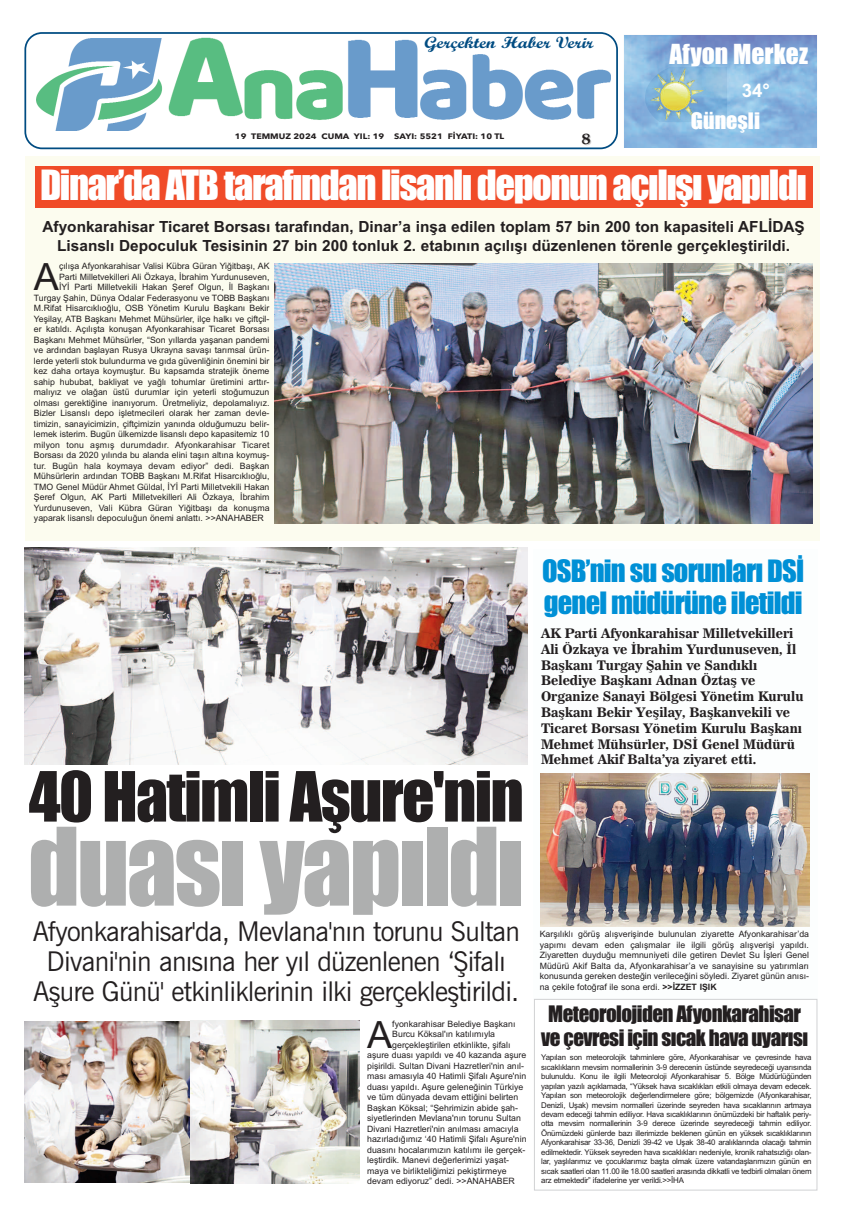
<style>
.page{position:relative;width:844px;height:1216px;background:#fff}
.page>*{position:absolute;margin:0;border:0;box-sizing:border-box;transform-origin:0 0}
.t1{font:99.75px "Impact";letter-spacing:-.025em;color:#aeafaf}
.t2{font:63.88px "Impact";letter-spacing:-.025em;color:#231f20}
.t3{font:38.5px "Impact";letter-spacing:-.04em;color:#fff}
.t4{font:37.54px "Arial";color:#231f20}
.t5{font:28.44px/32px "Impact";letter-spacing:-.025em;color:#0090d6}
.t6{font:27.12px/29.8px "News Gothic BT";letter-spacing:-.03em;color:#231f20;text-align:center}
.t7{font:25.55px "Impact";color:#fff}
.t8{font:21px/23.6px "Impact";letter-spacing:-.025em;color:#231f20;text-align:center}
.t9{font:21px "Impact";color:#fff;scale:1.05 1}
.t10{font:700 18.64px "Arial";color:#fff}
.t11{font:16.36px "Script MT Bold";color:#004c82;scale:1.17 1}
.t12{font:700 15.75px "Palatino";color:#231f20;scale:1.19 1}
.t13{font:700 15.4px/18.5px "Arial";color:#231f20;text-align:center}
.t14{font:13.12px/15.8px "News 706 BT Bold C";color:#231f20}
.t15{font:8.75px/10.5px "Arial";color:#231f20;text-align:justify}
.t16{font:8.75px "Arial";letter-spacing:.02em;color:#231f20}
.t17{font:7.88px/9.5px "Arial";letter-spacing:-.03em;color:#231f20;text-align:justify}
.t18{font:700 7.88px "Avenir Next LT Pro";color:#231f20;scale:1.13 1}
.s1{font-weight:700}
</style>
<div class="page">
<svg style="left:24px;top:32px;width:593px;height:117px"></svg>
<img style="left:36px;top:39px;width:127px;height:92px">
<img style="left:164px;top:35px;width:80px;height:95px">
<img style="left:345px;top:37px;width:76px;height:93px">
<img style="left:244px;top:63px;width:102px;height:66px">
<img style="left:420px;top:54px;width:190px;height:76px">
<svg style="left:624px;top:35px;width:193px;height:113px"></svg>
<img style="left:624px;top:36px;width:192px;height:111px">
<img style="left:644px;top:67px;width:82px;height:55px">
<img style="left:25px;top:1021px;width:165px;height:161px">
<img style="left:25px;top:547px;width:502px;height:217px">
<img style="left:540px;top:773px;width:269px;height:153px">
<div style="left:534px;top:998px;width:283px;height:192px;border:1px solid #d1d2d4"></div>
<img style="left:190px;top:1020px;width:169px;height:163px">
<div style="left:25px;top:156px;width:794px;height:384px;background:#fcfcef"></div>
<div style="left:35px;top:166px;width:777px;height:41px;background:#f04b28"></div>
<img style="left:275px;top:263px;width:537px;height:260px">
<h3 class="t11" style="left:424px;top:33px;width:146px">Gerçekten Haber Verir</h3>
<p class="t18" style="left:235px;top:133px;width:240px">19 TEMMUZ 2024 CUMA YIL: 19 SAYI: 5521 FİYATI: 10 TL</p>
<h3 class="t12" style="left:581px;top:129px;width:9px">8</h3>
<h3 class="t7" style="left:669px;top:40px;width:140px">Afyon Merkez</h3>
<h3 class="t10" style="left:741px;top:79px;width:30px">34°</h3>
<h3 class="t9" style="left:690px;top:109px;width:67px">Güneşli</h3>
<h3 class="t3" style="left:40px;top:164px;width:768px">Dinar’da ATB tarafından lisanlı deponun açılışı yapıldı</h3>
<h3 class="t13" style="left:42px;top:217px;width:763px">Afyonkarahisar Ticaret Borsası tarafından, Dinar’a inşa edilen toplam 57 bin 200 ton kapasiteli AFLİDAŞ<br>Lisanslı Depoculuk Tesisinin 27 bin 200 tonluk 2. etabının açılışı düzenlenen törenle gerçekleştirildi.</h3>
<h3 class="t4" style="left:34px;top:255px;width:27px">A</h3>
<p class="t15" style="left:59px;top:261px;width:212px">çılışa Afyonkarahisar Valisi Kübra Güran Yiğitbaşı, AK</p>
<p class="t15" style="left:59px;top:271px;width:212px">Parti Milletvekilleri Ali Özkaya, İbrahim Yurdunuseven,</p>
<p class="t15" style="left:59px;top:282px;width:212px">İYİ Parti Milletvekili Hakan Şeref Olgun, İl Başkanı</p>
<p class="t15" style="left:34px;top:292px;width:237px">Turgay Şahin, Dünya Odalar Federasyonu ve TOBB Başkanı</p>
<p class="t15" style="left:34px;top:303px;width:237px">M.Rifat Hisarcıklıoğlu, OSB Yönetim Kurulu Başkanı Bekir</p>
<p class="t15" style="left:34px;top:313px;width:237px">Yeşilay, ATB Başkanı Mehmet Mühsürler, ilçe halkı ve çiftçil-</p>
<p class="t15" style="left:34px;top:324px;width:237px">er katıldı. Açılışta konuşan Afyonkarahisar Ticaret Borsası</p>
<p class="t15" style="left:34px;top:334px;width:237px">Başkanı Mehmet Mühsürler, “Son yıllarda yaşanan pandemi</p>
<p class="t15" style="left:34px;top:345px;width:237px">ve ardından başlayan Rusya Ukrayna savaşı tarımsal ürün-</p>
<p class="t15" style="left:34px;top:355px;width:237px">lerde yeterli stok bulundurma ve gıda güvenliğinin önemini bir</p>
<p class="t15" style="left:34px;top:366px;width:237px">kez daha ortaya koymuştur. Bu kapsamda stratejik öneme</p>
<p class="t15" style="left:34px;top:376px;width:237px">sahip hububat, bakliyat ve yağlı tohumlar üretimini arttır-</p>
<p class="t15" style="left:34px;top:387px;width:237px">malıyız ve olağan üstü durumlar için yeterli stoğumuzun</p>
<p class="t15" style="left:34px;top:397px;width:237px">olması gerektiğine inanıyorum. Üretmeliyiz, depolamalıyız.</p>
<p class="t15" style="left:34px;top:408px;width:237px">Bizler Lisanslı depo işletmecileri olarak her zaman devle-</p>
<p class="t15" style="left:34px;top:418px;width:237px">timizin, sanayicimizin, çiftçimizin yanında olduğumuzu belir-</p>
<p class="t15" style="left:34px;top:429px;width:237px">lemek isterim. Bugün ülkemizde lisanslı depo kapasitemiz 10</p>
<p class="t16" style="left:34px;top:439px;width:237px">milyon tonu aşmış durumdadır. Afyonkarahisar Ticaret</p>
<p class="t15" style="left:34px;top:450px;width:237px">Borsası da 2020 yılında bu alanda elini taşın altına koymuş-</p>
<p class="t15" style="left:34px;top:460px;width:237px">tur. Bugün hala koymaya devam ediyor” dedi. Başkan</p>
<p class="t15" style="left:34px;top:471px;width:237px">Mühsürlerin ardından TOBB Başkanı M.Rifat Hisarcıklıoğlu,</p>
<p class="t15" style="left:34px;top:481px;width:237px">TMO Genel Müdür Ahmet Güldal, İYİ Parti Milletvekili Hakan</p>
<p class="t15" style="left:34px;top:492px;width:237px">Şeref Olgun, AK Parti Milletvekilleri Ali Özkaya, İbrahim</p>
<p class="t15" style="left:34px;top:502px;width:237px">Yurdunuseven, Vali Kübra Güran Yiğitbaşı da konuşma</p>
<p class="t15" style="left:34px;top:513px;width:231px">yaparak lisanslı depoculuğun önemi anlattı. &gt;&gt;ANAHABER</p>
<h2 class="t2" style="left:29px;top:762px;width:496px">40 Hatimli Aşure'nin</h2>
<h1 class="t1" style="left:28px;top:812px;width:498px">duası yapıldı</h1>
<h3 class="t6" style="left:33px;top:917px;width:488px">Afyonkarahisar'da, Mevlana'nın torunu Sultan<br>Divani'nin anısına her yıl düzenlenen ‘Şifalı<br>Aşure Günü' etkinliklerinin ilki gerçekleştirildi.</h3>
<h3 class="t4" style="left:367px;top:1012px;width:27px">A</h3>
<p class="t15" style="left:392px;top:1018px;width:125px">fyonkarahisar Belediye Başkanı</p>
<p class="t15" style="left:392px;top:1029px;width:104px">Burcu Köksal'ın katılımıyla</p>
<p class="t15" style="left:392px;top:1039px;width:120px">gerçekleştirilen etkinlikte, şifalı</p>
<p class="t15" style="left:367px;top:1050px;width:161px">aşure duası yapıldı ve 40 kazanda aşure</p>
<p class="t15" style="left:367px;top:1060px;width:158px">pişirildi. Sultan Divani Hazretleri'nin anıl-</p>
<p class="t15" style="left:367px;top:1071px;width:160px">ması amasıyla 40 Hatimli Şifalı Aşure'nin</p>
<p class="t15" style="left:367px;top:1081px;width:157px">duası yapıldı. Aşure geleneğinin Türkiye</p>
<p class="t15" style="left:367px;top:1092px;width:153px">ve tüm dünyada devam ettiğini belirten</p>
<p class="t15" style="left:367px;top:1102px;width:152px">Başkan Köksal; “Şehrimizin abide şah-</p>
<p class="t15" style="left:367px;top:1113px;width:155px">siyetlerinden Mevlana'nın torunu Sultan</p>
<p class="t15" style="left:367px;top:1123px;width:153px">Divani Hazretleri'nin anılması amacıyla</p>
<p class="t15" style="left:367px;top:1134px;width:161px">hazırladığımız ‘40 Hatimli Şifalı Aşure'nin</p>
<p class="t15" style="left:367px;top:1144px;width:160px">duasını hocalarımızın katılımı ile gerçek-</p>
<p class="t15" style="left:367px;top:1155px;width:143px">leştirdik. Manevi değerlerimizi yaşat-</p>
<p class="t15" style="left:367px;top:1165px;width:141px">maya ve birlikteliğimizi pekiştirmeye</p>
<p class="t15" style="left:367px;top:1176px;width:149px">devam ediyoruz” dedi. &gt;&gt;ANAHABER</p>
<h3 class="t5" style="left:542px;top:555px;width:264px">OSB’nin su sorunları DSİ genel müdürüne iletildi</h3>
<p class="t14" style="left:541px;top:625px;width:264px">AK Parti Afyonkarahisar Milletvekilleri Ali Özkaya ve İbrahim Yurdunuseven, İl Başkanı Turgay Şahin ve Sandıklı Belediye Başkanı Adnan Öztaş ve Organize Sanayi Bölgesi Yönetim Kurulu Başkanı Bekir Yeşilay, Başkanvekili ve Ticaret Borsası Yönetim Kurulu Başkanı Mehmet Mühsürler, DSİ Genel Müdürü Mehmet Akif Balta’ya ziyaret etti.</p>
<p class="t15" style="left:539px;top:929px;width:271px">Karşılıklı görüş alışverişinde bulunulan ziyarette Afyonkarahisar’da yapımı devam eden çalışmalar ile ilgili görüş alışverişi yapıldı.<br>Ziyaretten duyduğu memnuniyeti dile getiren Devlet Su İşleri Genel Müdürü Akif Balta da, Afyonkarahisar’a ve sanayisine su yatırımları konusunda gereken desteğin verileceğini söyledi. Ziyaret günün anısı&shy;na çekile fotoğraf ile sona erdi. <span class="s1">&gt;&gt;İZZET IŞIK</span></p>
<h3 class="t8" style="left:541px;top:1003px;width:268px">Meteorolojiden Afyonkarahisar ve çevresi için sıcak hava uyarısı</h3>
<p class="t17" style="left:541px;top:1052px;width:272px">Yapılan son meteorolojik tahminlere göre, Afyonkarahisar ve çevresinde hava sıcaklıkların mevsim normallerinin 3-9 derecenin üstünde seyredeceği uyarısında bulunuldu. Konu ile ilgili Meteoroloji Afyonkarahisar 5. Bölge Müdürlüğünden yapılan yazılı açıklamada, “Yüksek hava sıcaklıkları etkili olmaya devam edecek.<br>Yapılan son meteorolojik değerlendirmelere göre; bölgemizde (Afyonkarahisar, Denizli, Uşak) mevsim normalleri üzerinde seyreden hava sıcaklarının artmaya devam edeceği tahmin ediliyor. Hava sıcaklıklarının önümüzdeki bir haftalık periy&shy;otta mevsim normallerinin 3-9 derece üzerinde seyredeceği tahmin ediliyor.<br>Önümüzdeki günlerde bazı illerimizde beklenen günün en yüksek sıcaklıklarının Afyonkarahisar 33-36, Denizli 39-42 ve Uşak 38-40 aralıklarında olacağı tahmin edilmektedir. Yüksek seyreden hava sıcaklıkları nedeniyle, kronik rahatsızlığı olan&shy;lar, yaşlılarımız ve çocuklarımız başta olmak üzere vatandaşlarımızın günün en sıcak saatleri olan 11.00 ile 18.00 saatleri arasında dikkatli ve tedbirli olmaları önem arz etmektedir” ifadelerine yer verildi.&gt;&gt;İHA</p>
</div>
